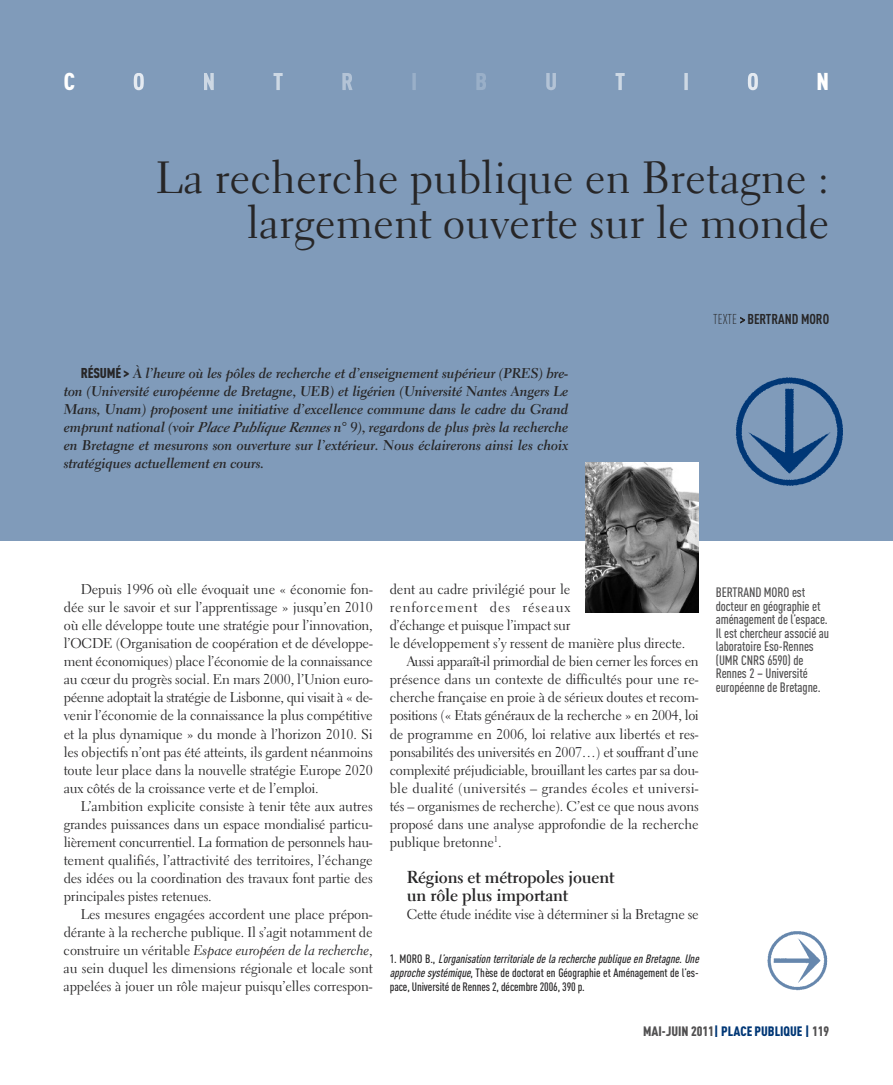
<style>
.page{position:relative;width:893px;height:1085px;background:#fff}
.page>*{position:absolute;margin:0;border:0;box-sizing:border-box;transform-origin:0 0}
.t1{font:45px/45px "Electra LT";color:#272627;text-align:right}
.t2{font:900 24px "DIN Cond";color:#fff}
.t3{font:700 17.25px/18px "Electra LT";letter-spacing:-.01em;color:#272627}
.t4{font:14.1px/18px "Electra LT";letter-spacing:-.01em;color:#272627;text-align:justify}
.t5{font:14.1px/18px "Electra LT Bold Cursive";letter-spacing:-.01em;color:#272627;text-align:justify}
.t6{font:14.1px "Electra LT Cursive";letter-spacing:-.01em;color:#272627}
.t7{font:14.1px "Electra LT";letter-spacing:-.03em;color:#272627}
.t8{font:14.1px "Electra LT";letter-spacing:.015em;color:#272627}
.t9{font:14.1px "Electra LT";letter-spacing:.065em;color:#272627}
.t10{font:700 14.1px "DIN Cond";color:#272627}
.t11{font:500 13.5px/13.5px "DIN Cond";letter-spacing:-.01em;color:#525152}
.t12{font:900 13.5px "DIN Cond";color:#525152}
.t13{font:500 12px/13.5px "DIN Cond";letter-spacing:-.005em;color:#272627}
.s1{font-family:"DIN Cond";font-weight:900}
.s2{font-style:italic}
.s3{font-weight:300}
.s4{font-family:"Electra LT"}
.s5{color:#003776}
</style>
<div class="page">
<div style="left:0;top:0;width:893px;height:540px;background:#809bba"></div>
<img style="left:735px;top:377px;width:108px;height:109px">
<img style="left:767px;top:931px;width:61px;height:60px">
<svg style="left:134px;top:73px;width:10px;height:17px"></svg>
<svg style="left:204px;top:73px;width:79px;height:17px"></svg>
<svg style="left:342px;top:73px;width:11px;height:17px"></svg>
<svg style="left:412px;top:73px;width:74px;height:17px"></svg>
<svg style="left:546px;top:73px;width:10px;height:17px"></svg>
<svg style="left:615px;top:73px;width:73px;height:17px"></svg>
<svg style="left:748px;top:73px;width:10px;height:17px"></svg>
<img style="left:586px;top:463px;width:113px;height:149px">
<h2 class="t2" style="left:64px;top:67px;width:13px">C</h2>
<h2 class="t2" style="left:817px;top:67px;width:14px">N</h2>
<h1 class="t1" style="left:156px;top:160px;width:675px">La recherche publique en Bretagne : largement ouverte sur le monde</h1>
<p class="t5" style="left:64px;top:366px;width:506px;text-indent:17px"><span class="s1">RÉSUMÉ &gt;</span> À l’heure où les pôles de recherche et d’enseignement supérieur (PRES) bre&shy;ton (Université européenne de Bretagne, UEB) et ligérien (Université Nantes Angers Le Mans, Unam) proposent une initiative d’excellence commune dans le cadre du Grand emprunt national (voir <span class="s2">PlacePubliqueRennes</span>n° 9), regardons de plus près la recherche en Bretagne et mesurons son ouverture sur l’extérieur. Nous éclairerons ainsi les choix stratégiques actuellement en cours.</p>
<p class="t10" style="left:713px;top:311px;width:117px"><span class="s3">TEXTE &gt;</span> BERTRAND MORO</p>
<p class="t4" style="left:64px;top:582px;width:311px;text-indent:17px">Depuis 1996 où elle évoquait une « économie fon&shy;dée sur le savoir et sur l’apprentissage » jusqu’en 2010 où elle développe toute une stratégie pour l’innovation, l’OCDE (Organisation de coopération et de développe&shy;ment économiques) place l’économie de la connaissance au cœur du progrès social. En mars 2000, l’Union euro&shy;péenne adoptait la stratégie de Lisbonne, qui visait à « de&shy;venir l’économie de la connaissance la plus compétitive et la plus dynamique » du monde à l’horizon 2010. Si les objectifs n’ont pas été atteints, ils gardent néanmoins toute leur place dans la nouvelle stratégie Europe 2020 aux côtés de la croissance verte et de l’emploi.</p>
<p class="t4" style="left:64px;top:798px;width:311px;text-indent:17px">L’ambition explicite consiste à tenir tête aux autres grandes puissances dans un espace mondialisé particu&shy;lièrement concurrentiel. La formation de personnels hau&shy;tement qualifiés, l’attractivité des territoires, l’échange des idées ou la coordination des travaux font partie des principales pistes retenues.</p>
<p class="t4" style="left:64px;top:906px;width:310px;text-align:right">Les mesures engagées accordent une place prépon&shy;dérante à la recherche publique. Il s’agit notamment de</p>
<p class="t6" style="left:64px;top:944px;width:310px"><span class="s4">construire un véritable</span> Espace européen de la recherche<span class="s4">,</span></p>
<p class="t4" style="left:64px;top:960px;width:310px">au sein duquel les dimensions régionale et locale sont appelées à jouer un rôle majeur puisqu’elles correspon-</p>
<p class="t4" style="left:390px;top:582px;width:182px">dent au cadre privilégié pour le</p>
<p class="t9" style="left:390px;top:601px;width:182px">renforcement des réseaux</p>
<p class="t4" style="left:390px;top:618px;width:182px">d’échange et puisque l’impact sur</p>
<p class="t4" style="left:390px;top:636px;width:297px">le développement s’y ressent de manière plus directe.</p>
<p class="t7" style="left:407px;top:655px;width:293px">Aussi apparaît-il primordial de bien cerner les forces en</p>
<p class="t4" style="left:390px;top:672px;width:310px">présence dans un contexte de difficultés pour une re-</p>
<p class="t4" style="left:390px;top:690px;width:310px">cherche française en proie à de sérieux doutes et recom-</p>
<p class="t4" style="left:390px;top:708px;width:310px">positions (« Etats généraux de la recherche » en 2004, loi</p>
<p class="t4" style="left:390px;top:726px;width:310px">de programme en 2006, loi relative aux libertés et res-</p>
<p class="t4" style="left:390px;top:744px;width:310px">ponsabilités des universités en 2007…) et souffrant d’une</p>
<p class="t4" style="left:390px;top:762px;width:310px">complexité préjudiciable, brouillant les cartes par sa dou-</p>
<p class="t8" style="left:390px;top:781px;width:310px">ble dualité (universités – grandes écoles et universi-</p>
<p class="t4" style="left:390px;top:798px;width:310px">tés – organismes de recherche). C’est ce que nous avons</p>
<p class="t4" style="left:390px;top:816px;width:310px">proposé dans une analyse approfondie de la recherche</p>
<p class="t4" style="left:390px;top:834px;width:113px">publique bretonne<sup>1</sup>.</p>
<p class="t3" style="left:407px;top:869px;width:209px">Régions et métropoles jouent un rôle plus important</p>
<p class="t4" style="left:407px;top:906px;width:293px">Cette étude inédite vise à déterminer si la Bretagne se</p>
<p class="t13" style="left:390px;top:951px;width:313px">1 . M O R O B . , <span class="s2">L’organisation territoriale de la recherche publique en Bretagne. Une approchesystémique</span>, Thèse de doctorat en Géographie et Aménagement de l’es&shy;pace, Université de Rennes 2, décembre 2006, 390 p.</p>
<p class="t11" style="left:716px;top:585px;width:115px">BERTRAND MORO est docteur en géographie et aménagement de l’espace.<br>Il est chercheur associé au laboratoire Eso-Rennes (UMR CNRS 6590) de<br>Rennes 2 – Université européenne de Bretagne.</p>
<p class="t12" style="left:643px;top:1022px;width:188px">MAI-JUIN 2011<span class="s5">| PLACE PUBLIQUE |</span> 119</p>
</div>
